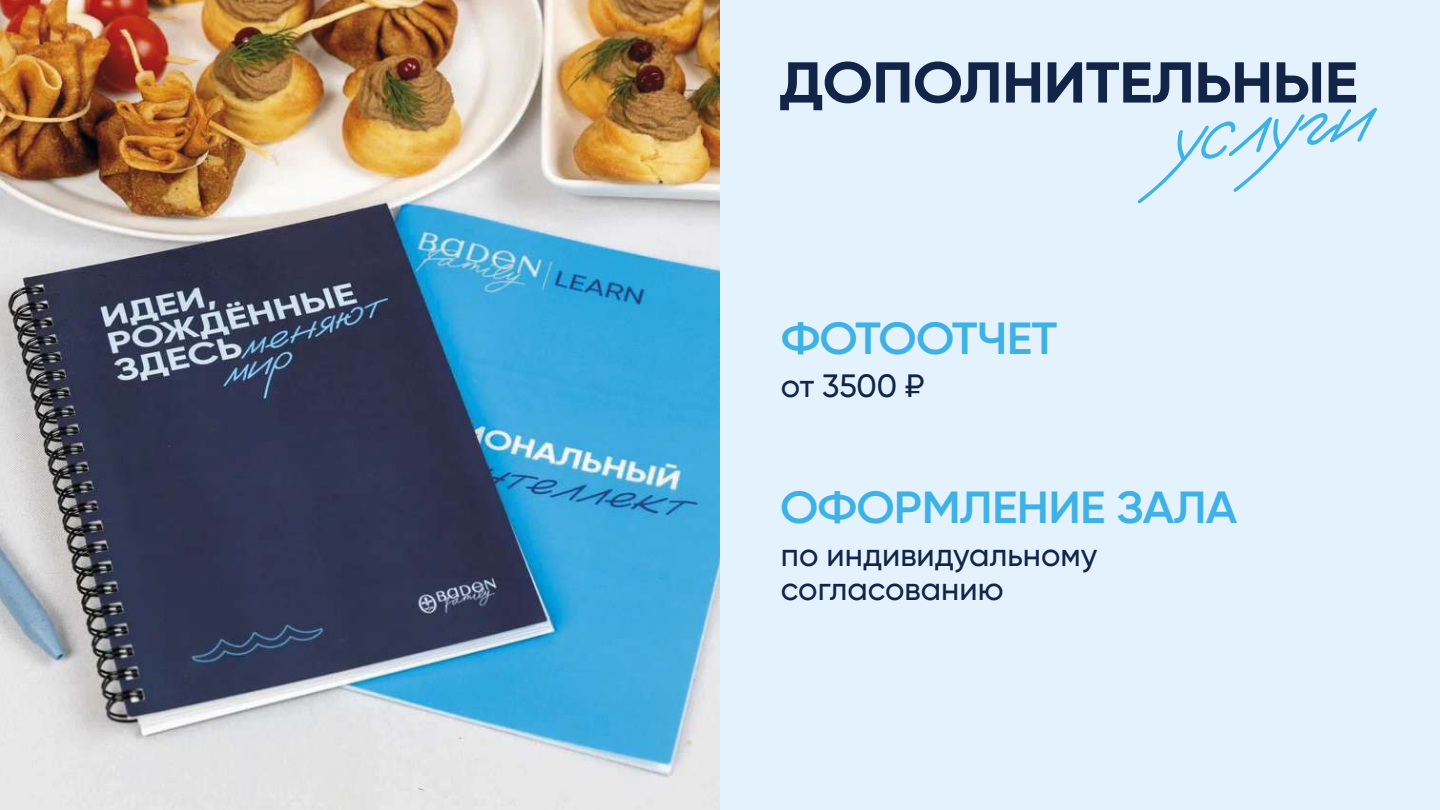
<style>
.page{position:relative;width:1440px;height:810px;background:#fff}
.page>*{position:absolute;margin:0;border:0;box-sizing:border-box;transform-origin:0 0}
.t1{font:italic 151.88px "Vasek";color:#3eb2e6}
.t2{font:700 57.53px "Gilroy";letter-spacing:-.01em;color:#122549;scale:1.1 1}
.t3{font:600 45px "Gilroy";letter-spacing:-.015em;color:#3eb2e6;scale:1.07 1}
.t4{font:500 32.25px/33.7px "Gilroy";color:#122549}
</style>
<div class="page">
<div style="left:720px;top:0;width:720px;height:810px;background:#e3f2fc"></div>
<img style="left:0;top:0;width:720px;height:810px">
<h2 class="t2" style="left:779px;top:46px;width:528px">ДОПОЛНИТЕЛЬНЫЕ</h2>
<h1 class="t1" style="left:1148px;top:61px;width:201px;rotate:-7deg">услуги</h1>
<h3 class="t3" style="left:781px;top:311px;width:260px">ФОТООТЧЕТ</h3>
<p class="t4" style="left:781px;top:369px;width:145px">от 3500 ₽</p>
<h3 class="t3" style="left:780px;top:479px;width:429px">ОФОРМЛЕНИЕ ЗАЛА</h3>
<p class="t4" style="left:781px;top:538px;width:318px">по индивидуальному согласованию</p>
</div>
